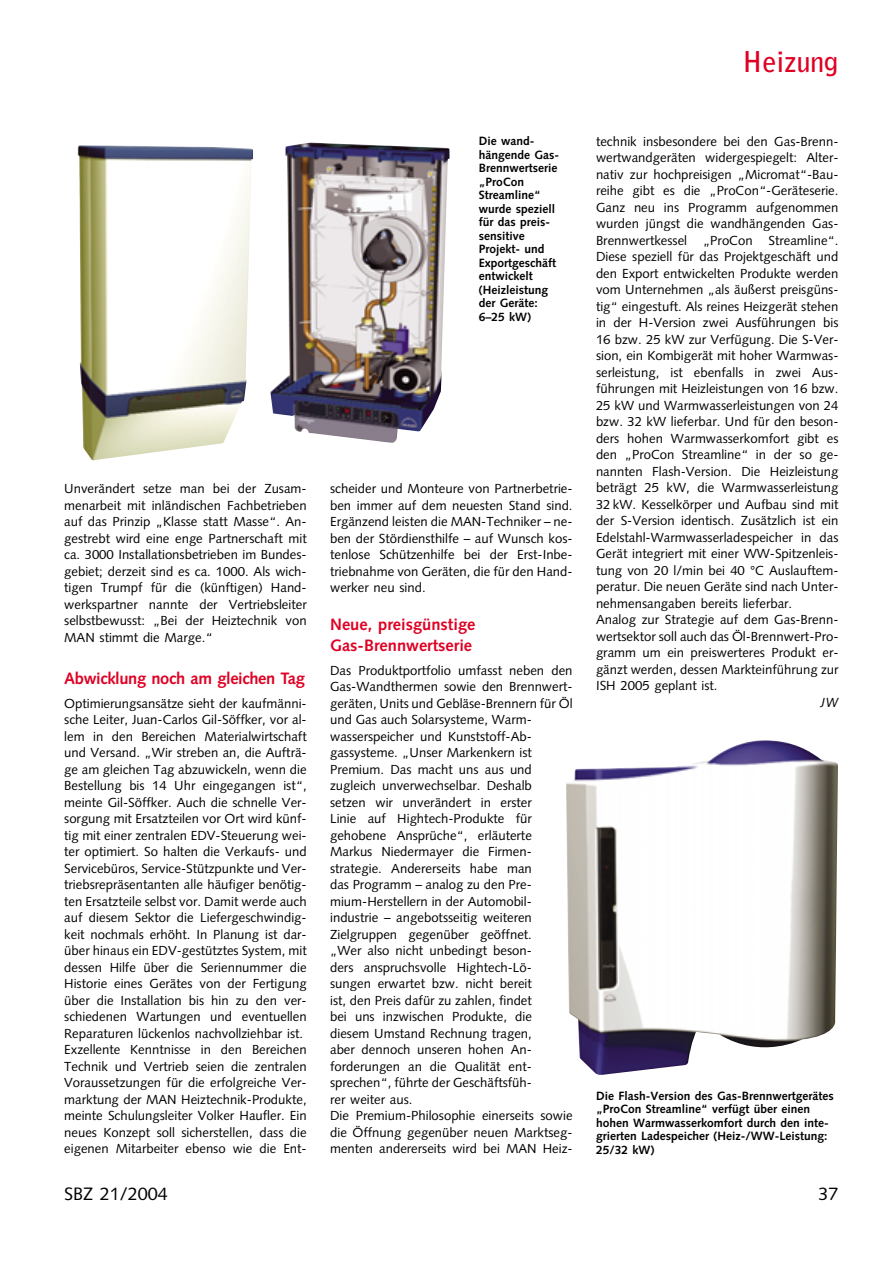
<style>
.page{position:relative;width:893px;height:1263px;background:#fff}
.page>*{position:absolute;margin:0;border:0;box-sizing:border-box;transform-origin:0 0}
.t1{font:700 28.5px "Bell Gothic";letter-spacing:-.01em;color:#df0024}
.t2{font:18px "Syntax";color:#000}
.t3{font:700 16.5px/21px "Syntax";color:#df0024}
.t4{font:700 16.5px "Syntax";letter-spacing:-.02em;color:#df0024}
.t5{font:13.2px/16.5px "Syntax";color:#000}
.t6{font:italic 13.2px "Syntax";color:#000}
.t7{font:700 12px/13.5px "Syntax";color:#000}
</style>
<div class="page">
<img style="left:78px;top:145px;width:175px;height:315px">
<img style="left:270px;top:143px;width:179px;height:300px">
<img style="left:566px;top:740px;width:272px;height:335px">
<p class="t7" style="left:479px;top:135px;width:82px">Die wand&shy;hängende Gas-<br>Brennwertserie „ProCon<br>Streamline“ wurde speziell für das preis&shy;sensitive<br>Projekt- und<br>Exportgeschäft entwickelt (Heizleistung der Geräte:<br>6–25 kW)</p>
<p class="t5" style="left:64px;top:482px;width:244px;text-align:justify">Unverändert setze man bei der Zusam&shy;menarbeit mit inländischen Fachbetrieben auf das Prinzip „Klasse statt Masse“. An&shy;gestrebt wird eine enge Partnerschaft mit ca. 3000 Installationsbetrieben im Bundes&shy;gebiet; derzeit sind es ca. 1000. Als wich&shy;tigen Trumpf für die (künftigen) Hand&shy;werkspartner nannte der Vertriebsleiter selbstbewusst: „Bei der Heiztechnik von MAN stimmt die Marge.“</p>
<p class="t4" style="left:64px;top:671px;width:242px">Abwicklung noch am gleichen Tag</p>
<p class="t5" style="left:64px;top:696px;width:244px">Optimierungsansätze sieht der kaufmänni&shy;sche Leiter, Juan-Carlos Gil-Söffker, vor al&shy;lem in den Bereichen Materialwirtschaft und Versand. „Wir streben an, die Aufträ&shy;ge am gleichen Tag abzuwickeln, wenn die Bestellung bis 14 Uhr eingegangen ist“, meinte Gil-Söffker. Auch die schnelle Ver&shy;sorgung mit Ersatzteilen vor Ort wird künf&shy;tig mit einer zentralen EDV-Steuerung wei&shy;ter optimiert. So halten die Verkaufs- und Servicebüros, Service-Stützpunkte und Ver&shy;triebsrepräsentanten alle häufiger benötig&shy;ten Ersatzteile selbst vor. Damit werde auch auf diesem Sektor die Liefergeschwindig&shy;keit nochmals erhöht. In Planung ist dar&shy;über hinaus ein EDV-gestütztes System, mit dessen Hilfe über die Seriennummer die Historie eines Gerätes von der Fertigung über die Installation bis hin zu den ver&shy;schiedenen Wartungen und eventuellen Reparaturen lückenlos nachvollziehbar ist.<br>Exzellente Kenntnisse in den Bereichen Technik und Vertrieb seien die zentralen Voraussetzungen für die erfolgreiche Ver&shy;marktung der MAN Heiztechnik-Produkte, meinte Schulungsleiter Volker Haufler. Ein neues Konzept soll sicherstellen, dass die eigenen Mitarbeiter ebenso wie die Ent-</p>
<p class="t5" style="left:330px;top:482px;width:244px;text-align:justify">scheider und Monteure von Partnerbetrie&shy;ben immer auf dem neuesten Stand sind.<br>Ergänzend leisten die MAN-Techniker – ne&shy;ben der Stördiensthilfe – auf Wunsch kos&shy;tenlose Schützenhilfe bei der Erst-Inbe&shy;triebnahme von Geräten, die für den Hand&shy;werker neu sind.</p>
<p class="t3" style="left:330px;top:615px;width:147px">Neue, preisgünstige<br>Gas-Brennwertserie</p>
<p class="t5" style="left:330px;top:663px;width:244px">Das Produktportfolio umfasst neben den Gas-Wandthermen sowie den Brennwert&shy;geräten, Units und Gebläse-Brennern für Öl und Gas auch Solarsysteme, Warm&shy;wasserspeicher und Kunststoff-Ab&shy;gassysteme. „Unser Markenkern ist Premium. Das macht uns aus und zugleich unverwechselbar. Deshalb<br>setzen wir unverändert in erster<br>Linie auf Hightech-Produkte für gehobene Ansprüche“, erläuterte Markus Niedermayer die Firmen&shy;strategie. Andererseits habe man<br>das Programm – analog zu den Pre&shy;mium-Herstellern in der Automobil&shy;industrie – angebotsseitig weiteren Zielgruppen gegenüber geöffnet.<br>„Wer also nicht unbedingt beson-<br>ders anspruchsvolle Hightech-Lö&shy;sungen erwartet bzw. nicht bereit<br>ist, den Preis dafür zu zahlen, findet<br>bei uns inzwischen Produkte, die diesem Umstand Rechnung tragen,<br>aber dennoch unseren hohen An&shy;forderungen an die Qualität ent&shy;sprechen“, führte der Geschäftsfüh-<br>rer weiter aus.<br>Die Premium-Philosophie einerseits sowie die Öffnung gegenüber neuen Marktseg&shy;menten andererseits wird bei MAN Heiz-</p>
<h1 class="t1" style="left:742px;top:51px;width:98px">Heizung</h1>
<p class="t5" style="left:596px;top:134px;width:244px">technik insbesondere bei den Gas-Brenn&shy;wertwandgeräten widergespiegelt: Alter&shy;nativ zur hochpreisigen „Micromat“-Bau&shy;reihe gibt es die „ProCon“-Geräteserie.<br>Ganz neu ins Programm aufgenommen wurden jüngst die wandhängenden Gas-Brennwertkessel „ProCon Streamline“.<br>Diese speziell für das Projektgeschäft und den Export entwickelten Produkte werden vom Unternehmen „als äußerst preisgüns&shy;tig“ eingestuft. Als reines Heizgerät stehen in der H-Version zwei Ausführungen bis 16 bzw. 25 kW zur Verfügung. Die S-Ver&shy;sion, ein Kombigerät mit hoher Warmwas&shy;serleistung, ist ebenfalls in zwei Aus&shy;führungen mit Heizleistungen von 16 bzw.<br>25 kW und Warmwasserleistungen von 24 bzw. 32 kW lieferbar. Und für den beson&shy;ders hohen Warmwasserkomfort gibt es den „ProCon Streamline“ in der so ge&shy;nannten Flash-Version. Die Heizleistung beträgt 25 kW, die Warmwasserleistung 32 kW. Kesselkörper und Aufbau sind mit der S-Version identisch. Zusätzlich ist ein Edelstahl-Warmwasserladespeicher in das Gerät integriert mit einer WW-Spitzenleis&shy;tung von 20 l/min bei 40 °C Auslauftem&shy;peratur. Die neuen Geräte sind nach Unter&shy;nehmensangaben bereits lieferbar.<br>Analog zur Strategie auf dem Gas-Brenn&shy;wertsektor soll auch das Öl-Brennwert-Pro&shy;gramm um ein preiswerteres Produkt er&shy;gänzt werden, dessen Markteinführung zur ISH 2005 geplant ist.</p>
<p class="t6" style="left:820px;top:697px;width:20px">JW</p>
<p class="t7" style="left:596px;top:1090px;width:239px">Die Flash-Version des Gas-Brennwertgerätes „ProCon Streamline“ verfügt über einen hohen Warmwasserkomfort durch den inte&shy;grierten Ladespeicher (Heiz-/WW-Leistung:<br>25/32 kW)</p>
<h2 class="t2" style="left:64px;top:1186px;width:105px">SBZ 21/2004</h2>
<h2 class="t2" style="left:818px;top:1186px;width:22px">37</h2>
</div>
